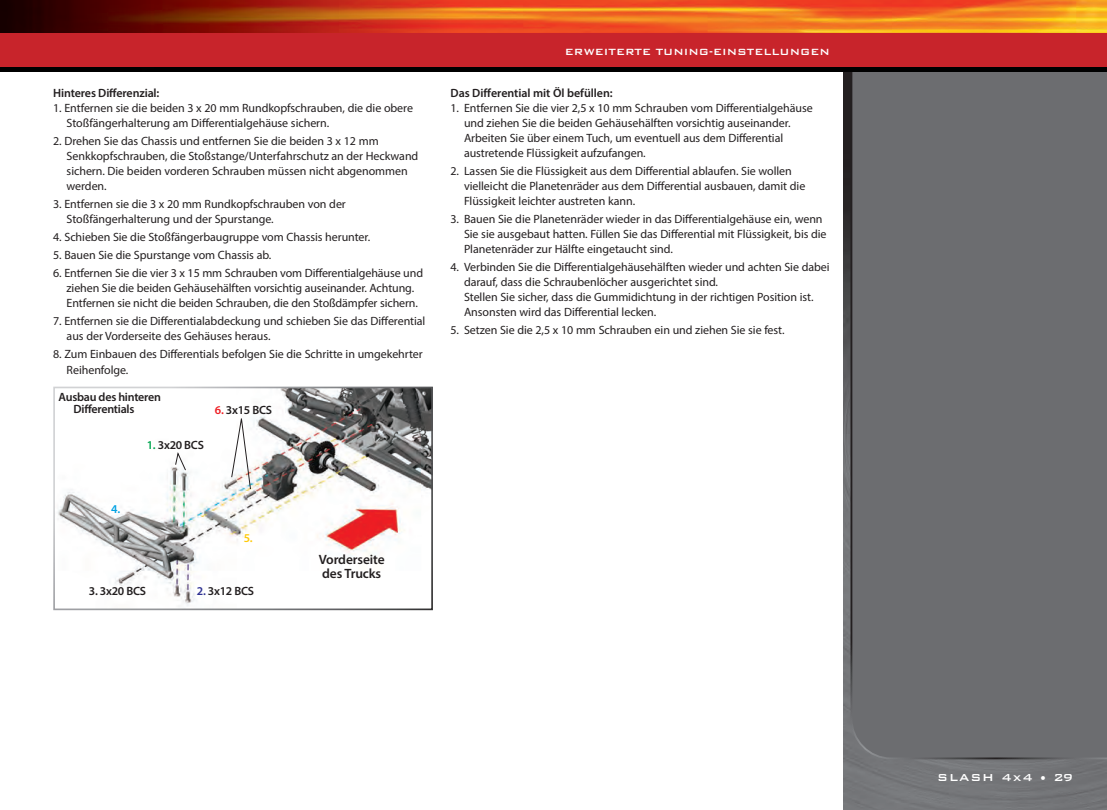
<style>
.page{position:relative;width:1107px;height:810px;background:#fff}
.page>*{position:absolute;margin:0;border:0;box-sizing:border-box;transform-origin:0 0}
.t1{font:600 13.5px/13.5px "Myriad Pro";letter-spacing:-.01em;color:#231f20}
.t2{font:500 13.5px "Bank Gothic BT";letter-spacing:.075em;color:#fff}
.t3{font:12px/15px "Myriad Pro";letter-spacing:-.005em;color:#231f20}
.t4{font:600 12px/12px "Myriad Pro";letter-spacing:-.02em;color:#231f20}
.t5{font:500 12px "Bank Gothic BT";color:#fff}
.t6{font:600 12px "Myriad Pro";color:#00a1e3}
.t7{font:600 12px "Myriad Pro";color:#feca0a}
.s1{color:#00a54f}
.s2{color:#ee1d23}
.s3{color:#2e3092}
</style>
<div class="page">
<img style="left:844px;top:71px;width:263px;height:739px">
<div style="left:850px;top:71px;width:257px;height:689px;background:#6c6d70"></div>
<img style="left:0;top:0;width:1107px;height:71px">
<div style="left:0;top:33px;width:1107px;height:34px;background:#c8242b"></div>
<img style="left:58px;top:390px;width:372px;height:216px">
<div style="left:53px;top:387px;width:380px;height:223px;border:2px solid #fff"></div>
<svg style="left:175px;top:451px;width:12px;height:20px"></svg>
<svg style="left:231px;top:414px;width:20px;height:76px"></svg>
<p class="t4" style="left:53px;top:87px;width:108px">Hinteres Differenzial:</p>
<p class="t3" style="left:67px;top:100px;width:348px;text-indent:-13px">1. Entfernen sie die beiden 3 x 20 mm Rundkopfschrauben, die die obere<br>Stoßfängerhalterung am Differentialgehäuse sichern.</p>
<p class="t3" style="left:67px;top:133px;width:353px;text-indent:-13px">2. Drehen Sie das Chassis und entfernen Sie die beiden 3 x 12 mm Senkkopfschrauben, die Stoßstange/Unterfahrschutz an der Heckwand sichern. Die beiden vorderen Schrauben müssen nicht abgenommen werden.</p>
<p class="t3" style="left:67px;top:196px;width:281px;text-indent:-13px">3. Entfernen sie die 3 x 20 mm Rundkopfschrauben von der<br>Stoßfängerhalterung und der Spurstange.</p>
<p class="t3" style="left:53px;top:229px;width:319px">4. Schieben Sie die Stoßfängerbaugruppe vom Chassis herunter.</p>
<p class="t3" style="left:53px;top:247px;width:220px">5. Bauen Sie die Spurstange vom Chassis ab.</p>
<p class="t3" style="left:67px;top:265px;width:358px;text-indent:-13px">6. Entfernen Sie die vier 3 x 15 mm Schrauben vom Differentialgehäuse und ziehen Sie die beiden Gehäusehälften vorsichtig auseinander. Achtung.<br>Entfernen sie nicht die beiden Schrauben, die den Stoßdämpfer sichern.</p>
<p class="t3" style="left:67px;top:313px;width:360px;text-indent:-13px">7. Entfernen sie die Differentialabdeckung und schieben Sie das Differential aus der Vorderseite des Gehäuses heraus.</p>
<p class="t3" style="left:67px;top:346px;width:358px;line-height:16.5px;text-indent:-13px">8. Zum Einbauen des Differentials befolgen Sie die Schritte in umgekehrter<br>Reihenfolge.</p>
<p class="t4" style="left:74px;top:390px;width:89px;text-indent:-15px">Ausbau des hinteren<br>Differentials</p>
<p class="t4" style="left:147px;top:438px;width:59px"><span class="s1">1.</span> 3x20 BCS</p>
<p class="t4" style="left:215px;top:403px;width:59px"><span class="s2">6.</span> 3x15 BCS</p>
<p class="t6" style="left:111px;top:501px;width:11px">4.</p>
<p class="t7" style="left:244px;top:530px;width:11px">5.</p>
<p class="t4" style="left:89px;top:585px;width:59px">3. 3x20 BCS</p>
<p class="t4" style="left:197px;top:585px;width:59px"><span class="s3">2.</span> 3x12 BCS</p>
<p class="t1" style="left:319px;top:553px;width:67px">Vorderseite des Trucks</p>
<p class="t5" style="left:565px;top:45px;width:267px">ERWEITERTE TUNING-EINSTELLUNGEN</p>
<p class="t4" style="left:451px;top:87px;width:164px">Das Differential mit Öl befüllen:</p>
<p class="t3" style="left:464px;top:100px;width:350px;text-indent:-13px">1. Entfernen Sie die vier 2,5 x 10 mm Schrauben vom Differentialgehäuse und ziehen Sie die beiden Gehäusehälften vorsichtig auseinander.<br>Arbeiten Sie über einem Tuch, um eventuell aus dem Differential austretende Flüssigkeit aufzufangen.</p>
<p class="t3" style="left:464px;top:163px;width:343px;text-indent:-13px">2. Lassen Sie die Flüssigkeit aus dem Differential ablaufen. Sie wollen vielleicht die Planetenräder aus dem Differential ausbauen, damit die<br>Flüssigkeit leichter austreten kann.</p>
<p class="t3" style="left:464px;top:211px;width:364px;text-indent:-13px">3. Bauen Sie die Planetenräder wieder in das Differentialgehäuse ein, wenn<br>Sie sie ausgebaut hatten. Füllen Sie das Differential mit Flüssigkeit, bis die<br>Planetenräder zur Hälfte eingetaucht sind.</p>
<p class="t3" style="left:464px;top:259px;width:367px;text-indent:-13px">4. Verbinden Sie die Differentialgehäusehälften wieder und achten Sie dabei darauf, dass die Schraubenlöcher ausgerichtet sind.<br>Stellen Sie sicher, dass die Gummidichtung in der richtigen Position ist.<br>Ansonsten wird das Differential lecken.</p>
<p class="t3" style="left:451px;top:322px;width:336px">5. Setzen Sie die 2,5 x 10 mm Schrauben ein und ziehen Sie sie fest.</p>
<p class="t2" style="left:937px;top:770px;width:137px">SLASH 4x4 • 29</p>
</div>
